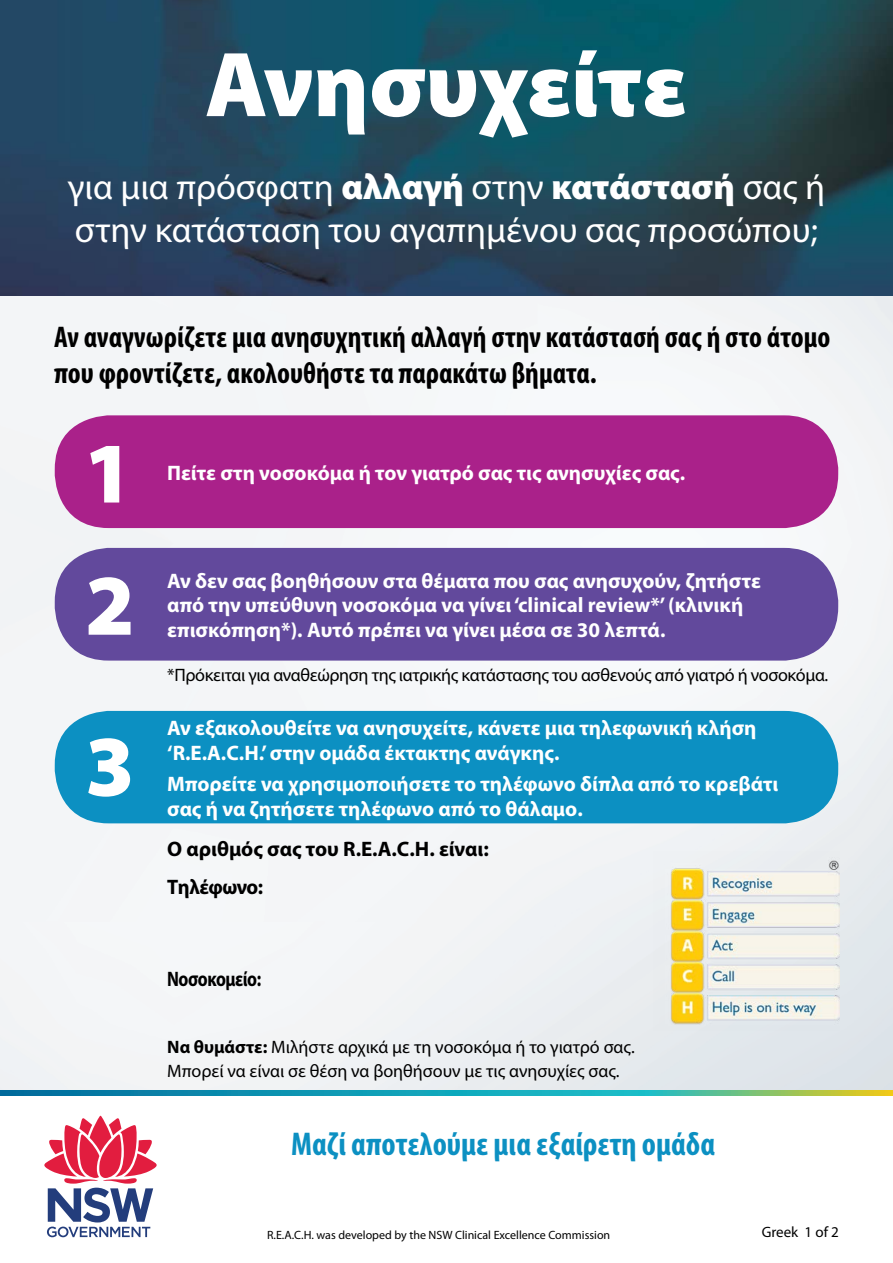
<style>
.page{position:relative;width:893px;height:1263px;background:#fff}
.page>*{position:absolute;margin:0;border:0;box-sizing:border-box;transform-origin:0 0}
.t1{font:900 93px "Myriad Pro";color:#fff}
.t2{font:900 87px "Myriad Pro";color:#fff}
.t3{font:36px/43.2px "Myriad Pro";color:#fff}
.Intro1{font:700 condensed 33px "Myriad Pro";color:#0c90c2}
.Intro1-2{font:700 condensed 30px/36px "Myriad Pro";color:#000}
.Points{font:700 21px/24.8px "Myriad Pro";color:#fff}
.Points-2{font:700 21px "Myriad Pro";letter-spacing:-.025em;color:#000}
.Points-3{font:700 21px "Myriad Pro";letter-spacing:-.025em;color:#000;scale:.82 1}
.Text{font:18px/24px "Myriad Pro";letter-spacing:-.01em;color:#000}
.t4{font:15px "Myriad Pro";color:#000}
.t5{font:12px "Myriad Pro";color:#000}
.s1{font-weight:900}
.s2{font-weight:700}
</style>
<div class="page">
<img style="left:0;top:296px;width:893px;height:794px">
<img style="left:0;top:0;width:893px;height:296px">
<svg style="left:0;top:1090px;width:893px;height:5px"></svg>
<svg style="left:44px;top:1115px;width:113px;height:122px"></svg>
<div style="left:55px;top:415px;width:783px;height:113px;background:#aa218a;border-radius:54px"></div>
<div style="left:55px;top:548px;width:783px;height:113px;background:#62499c;border-radius:54px"></div>
<div style="left:55px;top:711px;width:783px;height:112px;background:#0c90c2;border-radius:54px"></div>
<img style="left:654px;top:851px;width:185px;height:179px">
<h1 class="t1" style="left:205px;top:23px;width:483px">Ανησυχείτε</h1>
<h2 class="t3" style="left:68px;top:165px;width:759px">για μια πρόσφατη <span class="s1">αλλαγή</span> στην <span class="s1">κατάστασή</span> σας ή στην κατάσταση του αγαπημένου σας προσώπου;</h2>
<p class="Intro1-2" style="left:54px;top:318px;width:778px">Αν αναγνωρίζετε μια ανησυχητική αλλαγή στην κατάστασή σας ή στο άτομο που φροντίζετε, ακολουθήστε τα παρακάτω βήματα.</p>
<p class="t2" style="left:84px;top:415px;width:51px">1</p>
<p class="t2" style="left:85px;top:547px;width:51px">2</p>
<p class="t2" style="left:85px;top:708px;width:51px">3</p>
<p class="Points" style="left:167px;top:459px;width:520px">Πείτε στη νοσοκόμα ή τον γιατρό σας τις ανησυχίες σας.</p>
<p class="Points" style="left:167px;top:567px;width:595px">Αν δεν σας βοηθήσουν στα θέματα που σας ανησυχούν, ζητήστε</p>
<p class="Points" style="left:167px;top:617px;width:500px">επισκόπηση*). Αυτό πρέπει να γίνει μέσα σε 30 λεπτά.</p>
<p class="Points" style="left:167px;top:592px;width:578px">από την υπεύθυνη νοσοκόμα να γίνει‘clinical review*’ (κλινική</p>
<p class="Text" style="left:167px;top:663px;width:662px">*Πρόκειται για αναθεώρηση της ιατρικής κατάστασης του ασθενούς από γιατρό ή νοσοκόμα.</p>
<p class="Points" style="left:167px;top:715px;width:591px">Αν εξακολουθείτε να ανησυχείτε, κάνετε μια τηλεφωνική κλήση<br>A.E.R‘ H.C. ’ . στην ομάδα έκτακτης ανάγκης.</p>
<p class="Points" style="left:167px;top:771px;width:613px">Μπορείτε να χρησιμοποιήσετε το τηλέφωνο δίπλα από το κρεβάτι σας ή να ζητήσετε τηλέφωνο από το θάλαμο.</p>
<p class="Points-2" style="left:167px;top:835px;width:323px">Ο α ρ ι θ μ ό ς σ α ς τ ο υ A.E.R H.C. . ε ί ν α ι :</p>
<p class="Points-2" style="left:167px;top:873px;width:97px">Τηλέφωνο:</p>
<p class="Points-3" style="left:167px;top:965px;width:116px">Νοσοκομείο:</p>
<p class="Text" style="left:167px;top:1034px;width:469px"><span class="s2">Να θυμάστε:</span> Μιλήστε αρχικά με τη νοσοκόμα ή το γιατρό σας.<br>Μπορεί να είναι σε θέση να βοηθήσουν με τις ανησυχίες σας.</p>
<p class="Intro1" style="left:291px;top:1123px;width:425px">Μαζί αποτελούμε μια εξαίρετη ομάδα</p>
<p class="t5" style="left:267px;top:1227px;width:345px">A.E.R H.C. . was developed by the NSW Clinical Excellence Commission</p>
<p class="t4" style="left:762px;top:1222px;width:79px">Greek 1 of 2</p>
</div>
